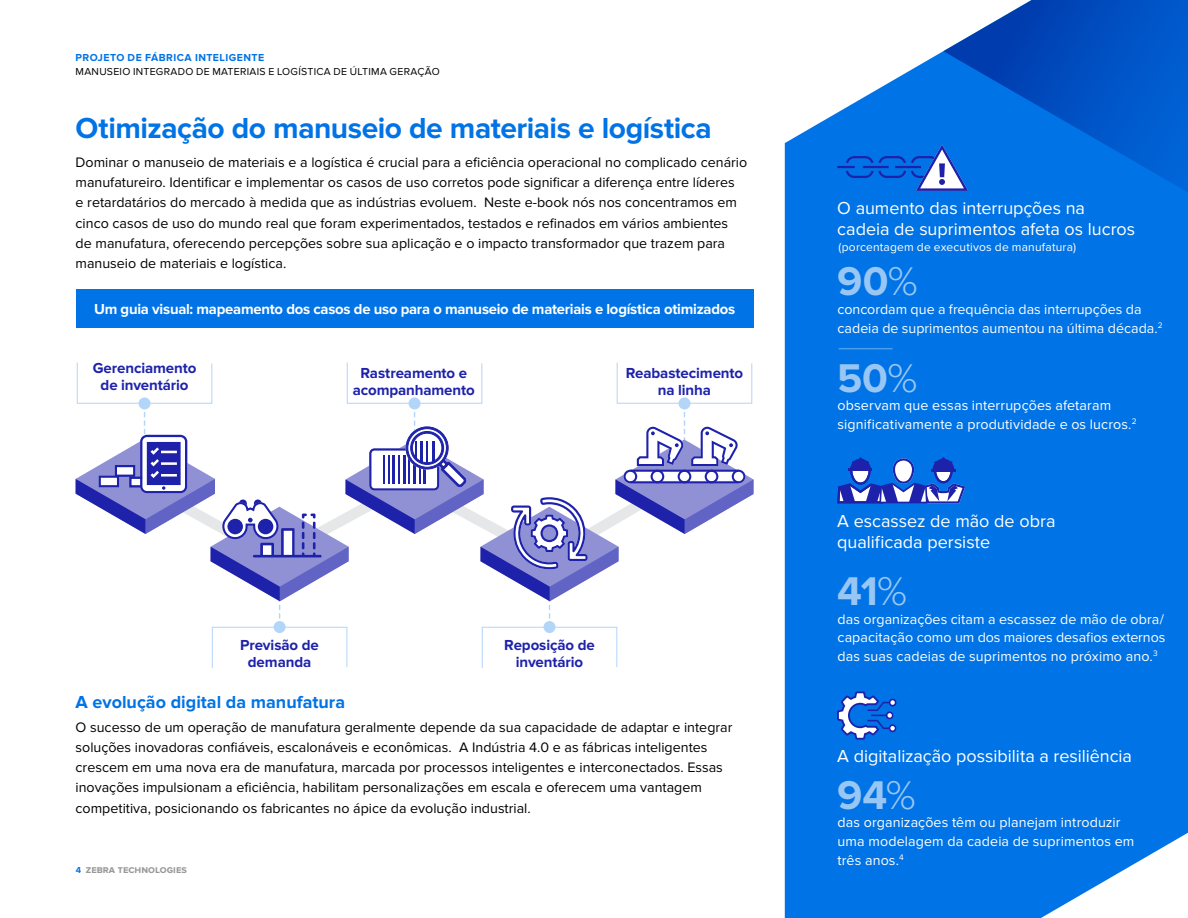
<style>
.page{position:relative;width:1188px;height:918px;background:#fff}
.page>*{position:absolute;margin:0;border:0;box-sizing:border-box;transform-origin:0 0}
.t1{font:700 41.55px "Proxima Nova";letter-spacing:-.005em;color:#99c7f5}
.t2{font:700 30px "Proxima Nova";letter-spacing:-.015em;color:#0073e6}
.t3{font:18px/21px "Proxima Nova";color:#fff}
.t4{font:700 18px "Proxima Nova";color:#0073e6}
.t5{font:700 15.15px/16.6px "Proxima Nova";letter-spacing:-.005em;color:#1e22aa;text-align:center}
.t6{font:700 15px "Proxima Nova";letter-spacing:-.015em;color:#fff}
.t7{font:14.25px/20.2px "Proxima Nova";color:#000}
.t8{font:14.25px/18.8px "Proxima Nova";letter-spacing:.01em;color:#fff}
.t9{font:12px "Proxima Nova";letter-spacing:.015em;color:#fff}
.t10{font:10.5px "Proxima Nova";letter-spacing:.025em;color:#000}
.t11{font:700 10.5px "Proxima Nova";letter-spacing:.045em;color:#0073e6}
.t12{font:700 10.5px "Proxima Nova";color:#989899}
.s1{font-size:9px;color:#0073e6}
.s2{font-weight:300}
</style>
<div class="page">
<div style="left:785px;top:97px;width:403px;height:821px;background:#0073e6"></div>
<svg style="left:863px;top:0;width:325px;height:294px;fill:#0073e6"></svg>
<hr style="left:839px;top:348px;width:54px;height:1px;background:#4d9ded">
<svg style="left:836px;top:457px;width:129px;height:48px"></svg>
<svg style="left:835px;top:144px;width:133px;height:47px"></svg>
<svg style="left:836px;top:690px;width:60px;height:51px"></svg>
<div style="left:76px;top:289px;width:677px;height:39px;background:#0073e6"></div>
<svg style="left:76px;top:362px;width:678px;height:306px"></svg>
<hr style="left:630px;top:481px;width:109px;height:2px;background:#1e22aa">
<hr style="left:630px;top:470px;width:109px;height:2px;background:#1e22aa">
<p class="t11" style="left:76px;top:51px;width:190px">PROJETO DE FÁBRICA INTELIGENTE</p>
<p class="t10" style="left:76px;top:65px;width:366px">MANUSEIO INTEGRADO DE MATERIAIS E LOGÍSTICA DE ÚLTIMA GERAÇÃO</p>
<h2 class="t2" style="left:76px;top:111px;width:638px">Otimização do manuseio de materiais e logística</h2>
<p class="t7" style="left:76px;top:152px;width:673px">Dominar o manuseio de materiais e a logística é crucial para a eficiência operacional no complicado cenário manufatureiro. Identificar e implementar os casos de uso corretos pode significar a diferença entre líderes<br>e retardatários do mercado à medida que as indústrias evoluem. Neste e-book nós nos concentramos em cinco casos de uso do mundo real que foram experimentados, testados e refinados em vários ambientes de manufatura, oferecendo percepções sobre sua aplicação e o impacto transformador que trazem para manuseio de materiais e logística.</p>
<p class="t6" style="left:94px;top:300px;width:643px">Um guia visual: mapeamento dos casos de uso para o manuseio de materiais e logística otimizados</p>
<p class="t5" style="left:93px;top:360px;width:105px">Gerenciamento de inventário</p>
<p class="t5" style="left:353px;top:365px;width:124px">Rastreamento e acompanhamento</p>
<p class="t5" style="left:626px;top:365px;width:119px">Reabastecimento na linha</p>
<p class="t5" style="left:240px;top:637px;width:80px">Previsão de demanda</p>
<p class="t5" style="left:504px;top:637px;width:92px">Reposição de inventário</p>
<p class="t4" style="left:76px;top:692px;width:271px">A evolução digital da manufatura</p>
<p class="t7" style="left:76px;top:717px;width:658px">O sucesso de um operação de manufatura geralmente depende da sua capacidade de adaptar e integrar soluções inovadoras confiáveis, escalonáveis e econômicas. A Indústria 4.0 e as fábricas inteligentes crescem em uma nova era de manufatura, marcada por processos inteligentes e interconectados. Essas inovações impulsionam a eficiência, habilitam personalizações em escala e oferecem uma vantagem competitiva, posicionando os fabricantes no ápice da evolução industrial.</p>
<p class="t12" style="left:76px;top:863px;width:113px"><span class="s1">4</span> zebra technologies</p>
<p class="t3" style="left:837px;top:198px;width:299px">O aumento das interrupções na cadeia de suprimentos afeta os lucros</p>
<p class="t9" style="left:839px;top:241px;width:239px">(porcentagem de executivos de manufatura)</p>
<h1 class="t1" style="left:837px;top:258px;width:82px">90<span class="s2">%</span></h1>
<p class="t8" style="left:838px;top:300px;width:327px">concordam que a frequência das interrupções da cadeia de suprimentos aumentou na última década.<sup>2</sup></p>
<h1 class="t1" style="left:837px;top:354px;width:82px">50<span class="s2">%</span></h1>
<p class="t8" style="left:838px;top:397px;width:301px">observam que essas interrupções afetaram significativamente a produtividade e os lucros.<sup>2</sup></p>
<p class="t3" style="left:837px;top:511px;width:220px">A escassez de mão de obra qualificada persiste</p>
<h1 class="t1" style="left:837px;top:567px;width:71px">41<span class="s2">%</span></h1>
<p class="t8" style="left:838px;top:610px;width:329px;text-align:justify">das organizações citam a escassez de mão de obra/ capacitação como um dos maiores desafios externos das suas cadeias de suprimentos no próximo ano.<sup>3</sup></p>
<p class="t3" style="left:837px;top:747px;width:296px">A digitalização possibilita a resiliência</p>
<h1 class="t1" style="left:837px;top:771px;width:80px">94<span class="s2">%</span></h1>
<p class="t8" style="left:838px;top:814px;width:298px">das organizações têm ou planejam introduzir uma modelagem da cadeia de suprimentos em três anos.<sup>4</sup></p>
</div>
